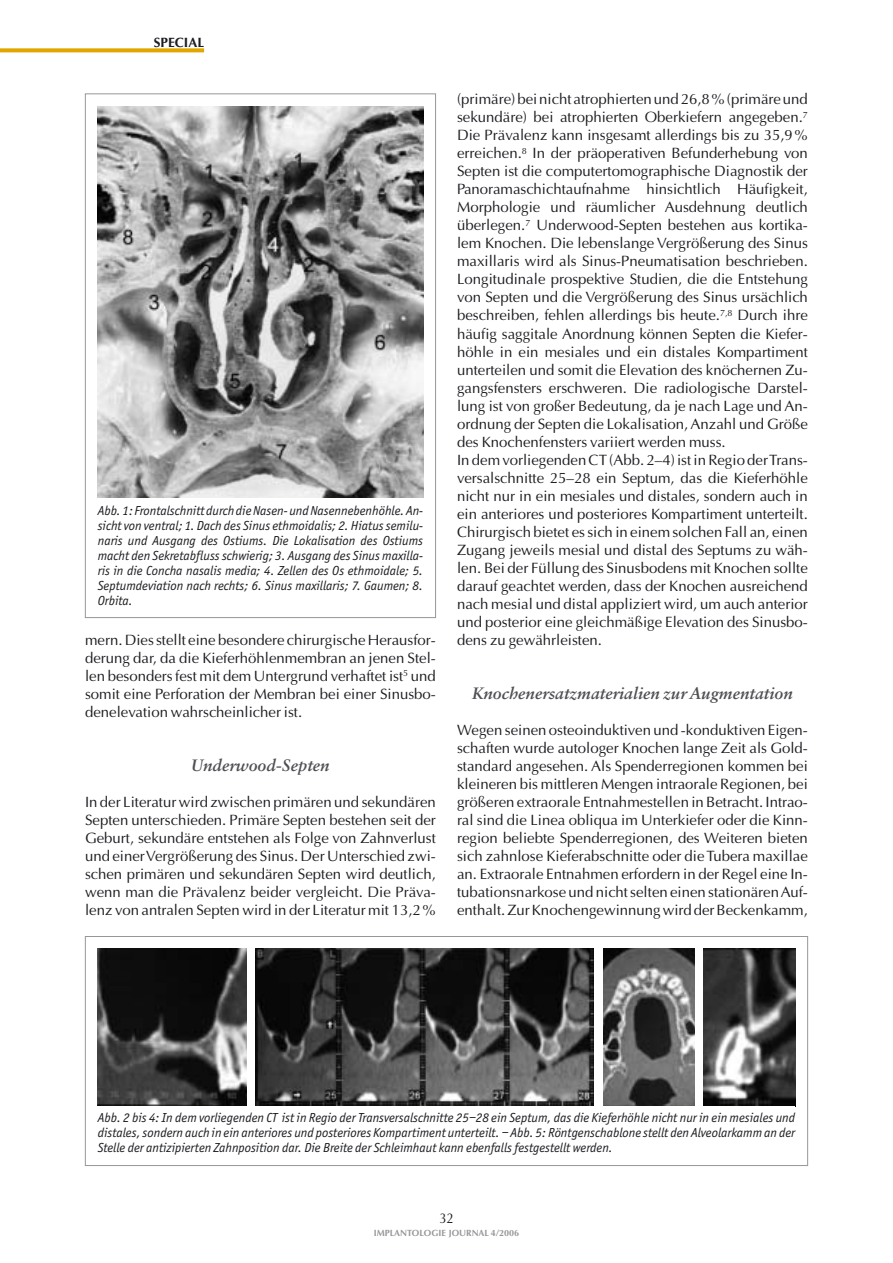
<style>
.page{position:relative;width:893px;height:1263px;background:#fff}
.page>*{position:absolute;margin:0;border:0;box-sizing:border-box;transform-origin:0 0}
.t1{font:italic 700 16.5px "Sabon";color:#504e53}
.t2{font:15px/18px "Optima";color:#1b1c20;text-align:justify}
.t3{font:14.25px "Optima";color:#1b1c20;scale:.9 1}
.t4{font:italic 13.5px/15px "Officina Sans";color:#1b1c20;text-align:justify}
.t5{font:700 13.5px "Optima";color:#1b1c20}
.t6{font:700 9px "Optima";color:#97979b}
</style>
<div class="page">
<svg style="left:0;top:48px;width:204px;height:4px"></svg>
<img style="left:98px;top:106px;width:325px;height:391px">
<div style="left:85px;top:936px;width:723px;height:230px;border:1px solid #97979b"></div>
<img style="left:98px;top:949px;width:149px;height:157px">
<img style="left:256px;top:949px;width:338px;height:157px">
<img style="left:603px;top:949px;width:91px;height:157px">
<img style="left:704px;top:949px;width:91px;height:157px">
<p class="t5" style="left:154px;top:37px;width:52px">SPECIAL</p>
<p class="t4" style="left:98px;top:504px;width:327px">Abb. 1: Frontalschnitt durch die Nasen- und Nasennebenhöhle. An&shy;sicht von ventral; 1. Dach des Sinus ethmoidalis; 2. Hiatus semilu&shy;naris und Ausgang des Ostiums. Die Lokalisation des Ostiums macht den Sekretabfluss schwierig; 3. Ausgang des Sinus maxilla&shy;ris in die Concha nasalis media; 4. Zellen des Os ethmoidale; 5.<br>Septumdeviation nach rechts; 6. Sinus maxillaris; 7. Gaumen; 8.<br>Orbita.</p>
<p class="t2" style="left:85px;top:632px;width:352px">mern. Dies stellt eine besondere chirurgische Herausfor&shy;derung dar, da die Kieferhöhlenmembran an jenen Stel&shy;len besonders fest mit dem Untergrund verhaftet ist<sup>5</sup> und somit eine Perforation der Membran bei einer Sinusbo&shy;denelevation wahrscheinlicher ist.</p>
<p class="t1" style="left:191px;top:758px;width:140px">Underwood-Septen</p>
<p class="t2" style="left:85px;top:794px;width:352px">In der Literatur wird zwischen primären und sekundären Septen unterschieden. Primäre Septen bestehen seit der Geburt, sekundäre entstehen als Folge von Zahnverlust und einer Vergrößerung des Sinus. Der Unterschied zwi&shy;schen primären und sekundären Septen wird deutlich, wenn man die Prävalenz beider vergleicht. Die Präva&shy;lenz von antralen Septen wird in der Literatur mit 13,2%</p>
<p class="t2" style="left:457px;top:92px;width:352px;text-align:left">(primäre) bei nicht atrophierten und 26,8% (primäre und sekundäre) bei atrophierten Oberkiefern angegeben.<sup>7<br></sup>Die Prävalenz kann insgesamt allerdings bis zu 35,9% erreichen.<sup>8</sup> In der präoperativen Befunderhebung von Septen ist die computertomographische Diagnostik der Panoramaschichtaufnahme hinsichtlich Häufigkeit, Morphologie und räumlicher Ausdehnung deutlich überlegen.<sup>7</sup> Underwood-Septen bestehen aus kortika&shy;lem Knochen. Die lebenslange Vergrößerung des Sinus maxillaris wird als Sinus-Pneumatisation beschrieben.<br>Longitudinale prospektive Studien, die die Entstehung von Septen und die Vergrößerung des Sinus ursächlich beschreiben, fehlen allerdings bis heute.<sup>7,8</sup> Durch ihre häufig saggitale Anordnung können Septen die Kiefer&shy;höhle in ein mesiales und ein distales Kompartiment unterteilen und somit die Elevation des knöchernen Zu&shy;gangsfensters erschweren. Die radiologische Darstel&shy;lung ist von großer Bedeutung, da je nach Lage und An&shy;ordnung der Septen die Lokalisation, Anzahl und Größe des Knochenfensters variiert werden muss.<br>In dem vorliegenden CT (Abb. 2–4) ist in Regio der Trans&shy;versalschnitte 25–28 ein Septum, das die Kieferhöhle nicht nur in ein mesiales und distales, sondern auch in ein anteriores und posteriores Kompartiment unterteilt.<br>Chirurgisch bietet es sich in einem solchen Fall an, einen Zugang jeweils mesial und distal des Septums zu wäh&shy;len. Bei der Füllung des Sinusbodens mit Knochen sollte darauf geachtet werden, dass der Knochen ausreichend nach mesial und distal appliziert wird, um auch anterior und posterior eine gleichmäßige Elevation des Sinusbo&shy;dens zu gewährleisten.</p>
<p class="t1" style="left:472px;top:686px;width:322px">Knochenersatzmaterialien zur Augmentation</p>
<p class="t2" style="left:457px;top:722px;width:352px">Wegen seinen osteoinduktiven und -konduktiven Eigen&shy;schaften wurde autologer Knochen lange Zeit als Gold&shy;standard angesehen. Als Spenderregionen kommen bei kleineren bis mittleren Mengen intraorale Regionen, bei größeren extraorale Entnahmestellen in Betracht. Intrao&shy;ral sind die Linea obliqua im Unterkiefer oder die Kinn&shy;region beliebte Spenderregionen, des Weiteren bieten sich zahnlose Kieferabschnitte oder die Tubera maxillae an. Extraorale Entnahmen erfordern in der Regel eine In&shy;tubationsnarkose und nicht selten einen stationären Auf&shy;enthalt. Zur Knochengewinnung wird der Beckenkamm,</p>
<p class="t4" style="left:98px;top:1111px;width:699px">Abb. 2 bis 4: In dem vorliegenden CT ist in Regio der Transversalschnitte 25–28 ein Septum, das die Kieferhöhle nicht nur in ein mesiales und distales, sondern auch in ein anteriores und posteriores Kompartiment unterteilt. – Abb. 5: Röntgenschablone stellt den Alveolarkamm an der Stelle der antizipierten Zahnposition dar. Die Breite der Schleimhaut kann ebenfalls festgestellt werden.</p>
<p class="t3" style="left:439px;top:1212px;width:17px">32</p>
<p class="t6" style="left:374px;top:1229px;width:147px">IMPLANTOLOGIE JOURNAL 4/2006</p>
</div>
